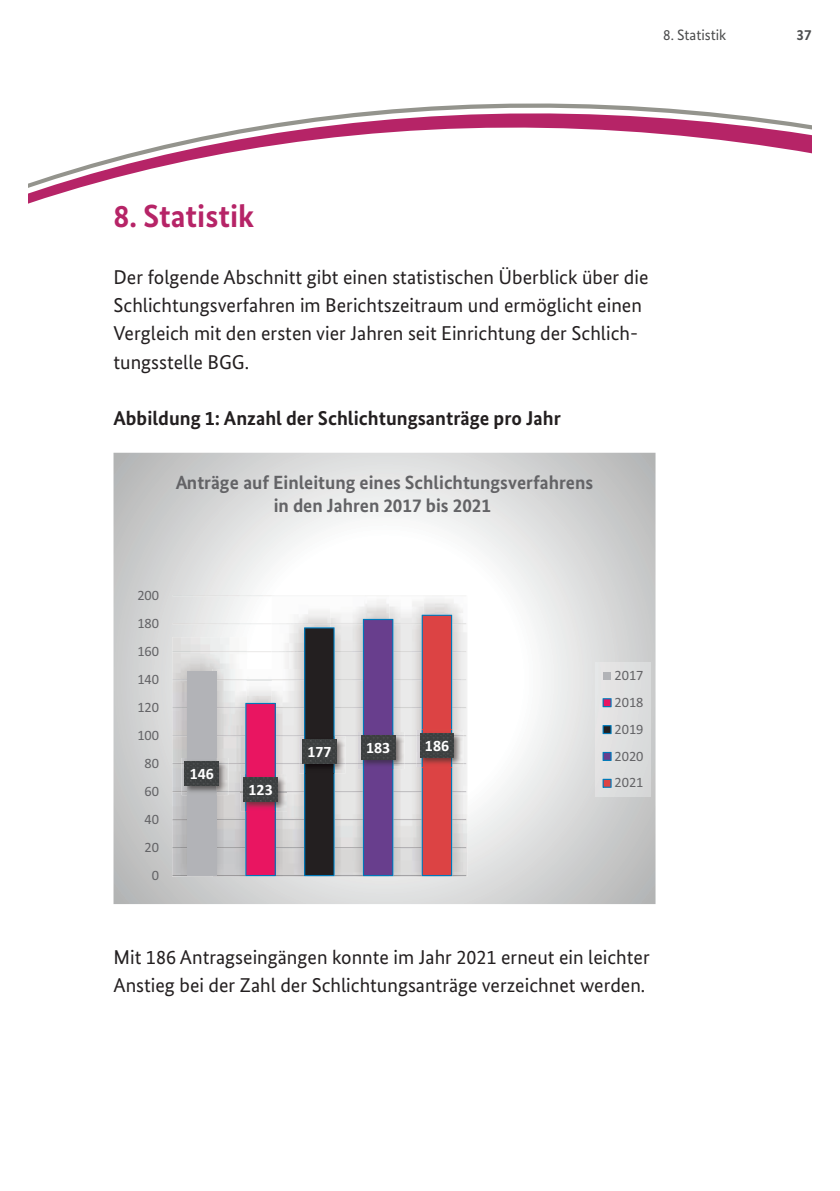
<style>
.page{position:relative;width:840px;height:1191px;background:#fff}
.page>*{position:absolute;margin:0;border:0;box-sizing:border-box;transform-origin:0 0}
.t1{font:700 32px "Bundes Sans";color:#b62467}
.t2{font:20px/28.4px "Bundes Sans";color:#231f20}
.t3{font:700 20px "Bundes Sans";color:#231f20}
.t4{font:700 19.2px/23px "Bundes Sans";color:#636366;text-align:center}
.t5{font:700 15.8px "Calibri";color:#fff}
.t6{font:15px "Bundes Sans";color:#4b4c4d}
.t7{font:700 15px "Bundes Sans";color:#4b4c4d}
.t8{font:14.4px/26.8px "Calibri";color:#636366;text-align:justify}
</style>
<div class="page">
<svg style="left:355px;top:103px;width:361px;height:10px"></svg>
<svg style="left:28px;top:113px;width:783px;height:91px"></svg>
<svg style="left:113px;top:453px;width:542px;height:451px"></svg>
<img style="left:172px;top:595px;width:99px;height:57px">
<img style="left:172px;top:637px;width:75px;height:14px">
<img style="left:172px;top:651px;width:75px;height:225px">
<img style="left:213px;top:669px;width:58px;height:34px">
<svg style="left:247px;top:679px;width:24px;height:1px"></svg>
<img style="left:213px;top:679px;width:34px;height:197px">
<img style="left:271px;top:652px;width:33px;height:27px">
<img style="left:271px;top:595px;width:59px;height:57px">
<img style="left:271px;top:679px;width:33px;height:197px">
<img style="left:330px;top:595px;width:137px;height:281px">
<svg style="left:365px;top:596px;width:24px;height:1px"></svg>
<img style="left:365px;top:595px;width:24px;height:1px">
<img style="left:330px;top:596px;width:35px;height:252px">
<img style="left:389px;top:595px;width:77px;height:281px">
<div style="left:187px;top:671px;width:29px;height:204px;background:#b2b3b7"></div>
<svg style="left:304px;top:627px;width:30px;height:249px;background:#20252a"></svg>
<svg style="left:362px;top:619px;width:31px;height:257px;background:#634691"></svg>
<svg style="left:421px;top:614px;width:31px;height:262px;background:#ca4a50"></svg>
<img style="left:181px;top:758px;width:47px;height:37px">
<img style="left:181px;top:763px;width:6px;height:29px">
<img style="left:216px;top:763px;width:12px;height:29px">
<div style="left:185px;top:761px;width:33px;height:24px;background:#3d4041"></div>
<svg style="left:240px;top:703px;width:47px;height:173px;background:#d0608e"></svg>
<div style="left:243px;top:777px;width:34px;height:24px;background:#3d4041"></div>
<img style="left:299px;top:736px;width:6px;height:37px">
<img style="left:299px;top:736px;width:5px;height:28px">
<img style="left:305px;top:736px;width:40px;height:37px">
<img style="left:334px;top:736px;width:11px;height:28px">
<div style="left:302px;top:739px;width:34px;height:25px;background:#3d4041"></div>
<img style="left:358px;top:732px;width:6px;height:37px">
<img style="left:358px;top:735px;width:4px;height:29px">
<img style="left:364px;top:732px;width:40px;height:37px">
<img style="left:393px;top:735px;width:11px;height:29px">
<div style="left:361px;top:735px;width:34px;height:24px;background:#3d4041"></div>
<img style="left:451px;top:730px;width:12px;height:37px">
<img style="left:452px;top:735px;width:11px;height:29px">
<img style="left:416px;top:730px;width:35px;height:37px">
<img style="left:416px;top:735px;width:5px;height:29px">
<div style="left:420px;top:733px;width:33px;height:24px;background:#3d4041"></div>
<div style="left:595px;top:662px;width:54px;height:134px;background:#dee0e0"></div>
<div style="left:602px;top:672px;width:8px;height:8px;background:#b2b3b7"></div>
<svg style="left:602px;top:698px;width:9px;height:9px"></svg>
<svg style="left:602px;top:725px;width:9px;height:9px"></svg>
<svg style="left:602px;top:752px;width:9px;height:9px"></svg>
<svg style="left:602px;top:778px;width:9px;height:10px"></svg>
<p class="t6" style="left:663px;top:26px;width:65px">8. Statistik</p>
<p class="t7" style="left:796px;top:26px;width:16px">37</p>
<h2 class="t1" style="left:113px;top:196px;width:142px">8. Statistik</h2>
<p class="t2" style="left:113px;top:262px;width:536px">Der folgende Abschnitt gibt einen statistischen Überblick über die Schlichtungsverfahren im Berichtszeitraum und ermöglicht einen Vergleich mit den ersten vier Jahren seit Einrichtung der Schlich&shy;tungsstelle BGG.</p>
<p class="t3" style="left:113px;top:406px;width:448px">Abbildung 1: Anzahl der Schlichtungsanträge pro Jahr</p>
<p class="t4" style="left:176px;top:471px;width:419px">Anträge auf Einleitung eines Schlichtungsverfahrens in den Jahren 2017 bis 2021</p>
<p class="t8" style="left:137px;top:582px;width:23px">200</p>
<p class="t8" style="left:137px;top:609px;width:23px">180</p>
<p class="t8" style="left:137px;top:637px;width:23px">160</p>
<p class="t8" style="left:137px;top:665px;width:23px">140</p>
<p class="t8" style="left:137px;top:693px;width:23px">120</p>
<p class="t8" style="left:137px;top:721px;width:23px">100</p>
<p class="t8" style="left:144px;top:749px;width:16px">80</p>
<p class="t8" style="left:144px;top:777px;width:16px">60</p>
<p class="t8" style="left:144px;top:805px;width:16px">40</p>
<p class="t8" style="left:144px;top:833px;width:16px">20</p>
<p class="t8" style="left:152px;top:861px;width:9px">0</p>
<p class="t5" style="left:190px;top:763px;width:26px">146</p>
<p class="t5" style="left:248px;top:779px;width:26px">123</p>
<p class="t5" style="left:307px;top:742px;width:26px">177</p>
<p class="t5" style="left:366px;top:737px;width:26px">183</p>
<p class="t5" style="left:424px;top:735px;width:26px">186</p>
<p class="t8" style="left:614px;top:662px;width:31px">2017<br>2018<br>2019<br>2020<br>2021</p>
<p class="t2" style="left:113px;top:943px;width:537px">Mit 186 Antragseingängen konnte im Jahr 2021 erneut ein leichter<br>Anstieg bei der Zahl der Schlichtungsanträge verzeichnet werden.</p>
</div>
